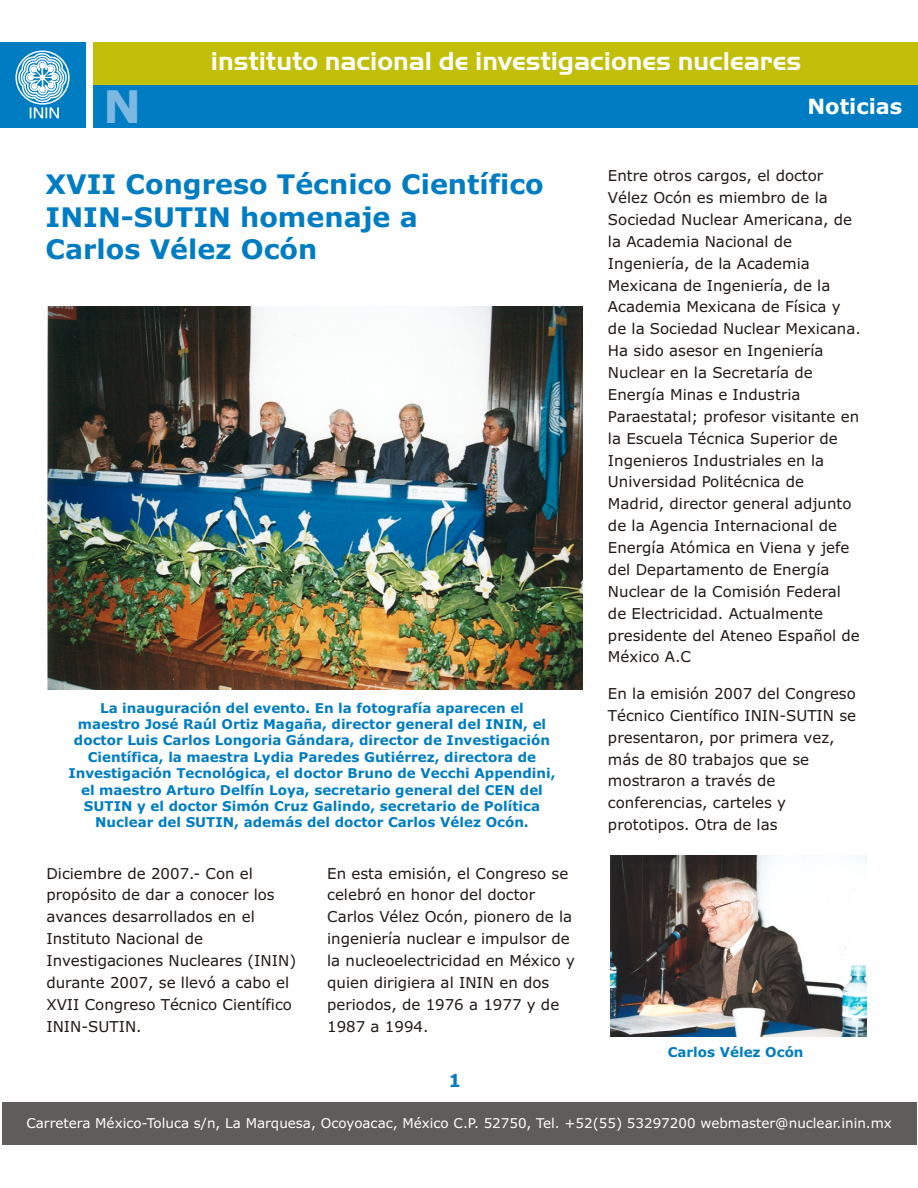
<style>
.page{position:relative;width:918px;height:1188px;background:#fff}
.page>*{position:absolute;margin:0;border:0;box-sizing:border-box;transform-origin:0 0}
.t1{font:700 45px "Verdana";color:#7db8e3}
.t2{font:700 27px/32.8px "Verdana";color:#007dc2}
.t3{font:27px "Handel Got D Bol";color:#fff}
.t4{font:700 21px "Verdana";color:#fff}
.t5{font:700 18px "Verdana";color:#007dc2}
.t6{font:15px/21.9px "Verdana";color:#1f1a17}
.t7{font:700 13.5px/16.4px "Verdana";color:#007dc2;text-align:center}
.t8{font:13.5px "Verdana";color:#fff}
</style>
<div class="page">
<div style="left:2px;top:1102px;width:914px;height:43px;background:#615c5c"></div>
<div style="left:93px;top:42px;width:825px;height:43px;background:#c2bf0a"></div>
<div style="left:93px;top:85px;width:825px;height:42px;background:#007dc2"></div>
<div style="left:0;top:42px;width:85px;height:85px;background:#007dc2"></div>
<div style="left:15px;top:50px;width:55px;height:55px;border:2px solid #fff;border-radius:50%"></div>
<svg style="left:17px;top:52px;width:51px;height:66px"></svg>
<img style="left:47px;top:307px;width:536px;height:383px">
<img style="left:611px;top:855px;width:256px;height:181px">
<h2 class="t3" style="left:211px;top:48px;width:592px">instituto nacional de investigaciones nucleares</h2>
<h1 class="t1" style="left:103px;top:88px;width:40px">N</h1>
<h3 class="t4" style="left:807px;top:98px;width:96px">Noticias</h3>
<h2 class="t2" style="left:46px;top:170px;width:500px">XVII Congreso Técnico Científico<br>ININ-SUTIN homenaje a<br>Carlos Vélez Ocón</h2>
<p class="t7" style="left:68px;top:701px;width:489px">La inauguración del evento. En la fotografía aparecen el maestro José Raúl Ortiz Magaña, director general del ININ, el doctor Luis Carlos Longoria Gándara, director de Investigación Científica, la maestra Lydia Paredes Gutiérrez, directora de Investigación Tecnológica, el doctor Bruno de Vecchi Appendini, el maestro Arturo Delfín Loya, secretario general del CEN del SUTIN y el doctor Simón Cruz Galindo, secretario de Política Nuclear del SUTIN, además del doctor Carlos Vélez Ocón.</p>
<p class="t6" style="left:46px;top:863px;width:251px">Diciembre de 2007.- Con el propósito de dar a conocer los avances desarrollados en el<br>Instituto Nacional de<br>Investigaciones Nucleares (ININ) durante 2007, se llevó a cabo el<br>XVII Congreso Técnico Científico<br>ININ-SUTIN.</p>
<p class="t6" style="left:327px;top:863px;width:249px">En esta emisión, el Congreso se celebró en honor del doctor<br>Carlos Vélez Ocón, pionero de la ingeniería nuclear e impulsor de la nucleoelectricidad en México y quien dirigiera al ININ en dos periodos, de 1976 a 1977 y de<br>1987 a 1994.</p>
<p class="t5" style="left:449px;top:1073px;width:14px">1</p>
<p class="t6" style="left:608px;top:166px;width:254px">Entre otros cargos, el doctor<br>Vélez Ocón es miembro de la<br>Sociedad Nuclear Americana, de la Academia Nacional de<br>Ingeniería, de la Academia<br>Mexicana de Ingeniería, de la<br>Academia Mexicana de Física y de la Sociedad Nuclear Mexicana.<br>Ha sido asesor en Ingeniería<br>Nuclear en la Secretaría de<br>Energía Minas e Industria<br>Paraestatal; profesor visitante en la Escuela Técnica Superior de<br>Ingenieros Industriales en la<br>Universidad Politécnica de<br>Madrid, director general adjunto de la Agencia Internacional de<br>Energía Atómica en Viena y jefe del Departamento de Energía<br>Nuclear de la Comisión Federal de Electricidad. Actualmente presidente del Ateneo Español de<br>México A.C</p>
<p class="t6" style="left:608px;top:684px;width:250px">En la emisión 2007 del Congreso<br>Técnico Científico ININ-SUTIN se presentaron, por primera vez, más de 80 trabajos que se mostraron a través de conferencias, carteles y prototipos. Otra de las</p>
<p class="t7" style="left:668px;top:1045px;width:137px">Carlos Vélez Ocón</p>
<p class="t8" style="left:26px;top:1117px;width:867px">Carretera México-Toluca s/n, La Marquesa, Ocoyoacac, México C.P. 52750, Tel. +52(55) 53297200 webmaster@nuclear.inin.mx</p>
</div>
